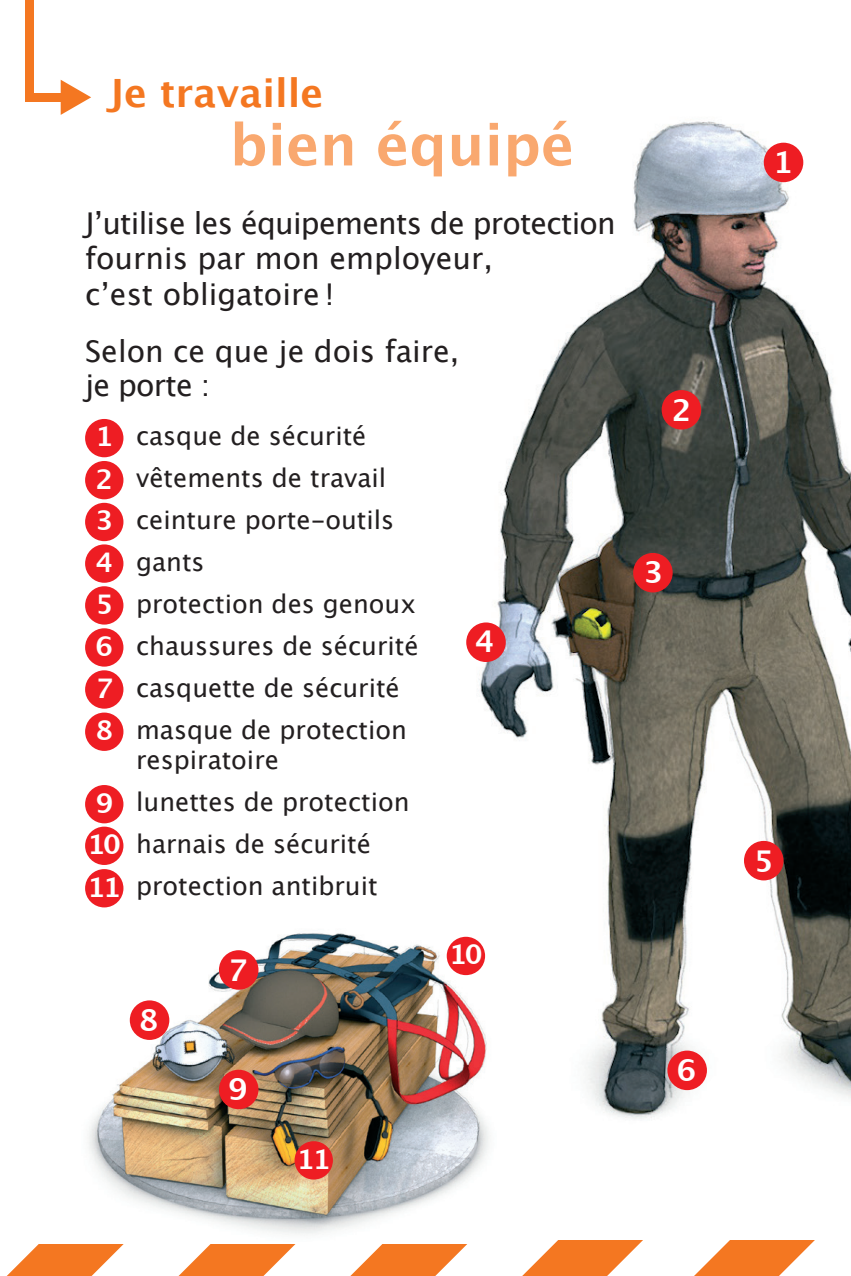
<style>
.page{position:relative;width:851px;height:1276px;background:#fff}
.page>*{position:absolute;margin:0;border:0;box-sizing:border-box;transform-origin:0 0}
.t1{font:700 57px "Lucida Grande";color:#f9a86f}
.t2{font:700 39px "Lucida Grande";color:#f47721}
.t3{font:30px/35.4px "Lucida Grande";color:#231f20}
.t4{font:700 30px "Lucida Grande";color:#fff}
.t5{font:700 27px/42px "Lucida Grande";letter-spacing:-.075em;color:#fff;text-align:justify}
.t6{font:25.5px/42px "Lucida Grande";color:#231f20}
</style>
<div class="page">
<svg style="left:7px;top:1244px;width:90px;height:32px"></svg>
<svg style="left:97px;top:1244px;width:172px;height:32px"></svg>
<svg style="left:269px;top:1244px;width:172px;height:32px"></svg>
<svg style="left:441px;top:1240px;width:171px;height:36px"></svg>
<svg style="left:612px;top:1240px;width:203px;height:36px"></svg>
<img style="left:439px;top:120px;width:411px;height:999px">
<div style="left:661px;top:390px;width:40px;height:39px;background:#ee1d23;border-radius:50%"></div>
<div style="left:763px;top:143px;width:40px;height:39px;background:#ee1d23;border-radius:50%"></div>
<div style="left:633px;top:553px;width:39px;height:39px;background:#ee1d23;border-radius:50%"></div>
<div style="left:466px;top:622px;width:39px;height:40px;background:#ee1d23;border-radius:50%"></div>
<div style="left:743px;top:841px;width:40px;height:39px;background:#ee1d23;border-radius:50%"></div>
<img style="left:85px;top:889px;width:449px;height:354px">
<div style="left:26px;top:0;width:8px;height:102px;background:#f47721"></div>
<div style="left:26px;top:93px;width:38px;height:9px;background:#f47721"></div>
<svg style="left:61px;top:80px;width:30px;height:35px"></svg>
<img style="left:439px;top:121px;width:131px;height:55px">
<div style="left:219px;top:950px;width:39px;height:39px;background:#ee1d23;border-radius:50%"></div>
<div style="left:219px;top:1069px;width:39px;height:40px;background:#ee1d23;border-radius:50%"></div>
<div style="left:85px;top:419px;width:38px;height:38px;background:#ee1d23;border-radius:50%"></div>
<div style="left:85px;top:461px;width:38px;height:38px;background:#ee1d23;border-radius:50%"></div>
<div style="left:85px;top:503px;width:38px;height:38px;background:#ee1d23;border-radius:50%"></div>
<div style="left:85px;top:544px;width:38px;height:39px;background:#ee1d23;border-radius:50%"></div>
<div style="left:85px;top:586px;width:38px;height:38px;background:#ee1d23;border-radius:50%"></div>
<div style="left:85px;top:628px;width:38px;height:38px;background:#ee1d23;border-radius:50%"></div>
<div style="left:85px;top:670px;width:38px;height:38px;background:#ee1d23;border-radius:50%"></div>
<div style="left:85px;top:712px;width:38px;height:39px;background:#ee1d23;border-radius:50%"></div>
<div style="left:85px;top:785px;width:38px;height:38px;background:#ee1d23;border-radius:50%"></div>
<div style="left:85px;top:826px;width:38px;height:39px;background:#ee1d23;border-radius:50%"></div>
<div style="left:85px;top:869px;width:38px;height:38px;background:#ee1d23;border-radius:50%"></div>
<div style="left:667px;top:1050px;width:39px;height:40px;background:#ee1d23;border-radius:50%"></div>
<div style="left:130px;top:1000px;width:39px;height:40px;background:#ee1d23;border-radius:50%"></div>
<div style="left:294px;top:1141px;width:39px;height:38px;background:#ee1d23;border-radius:50%"></div>
<div style="left:446px;top:936px;width:39px;height:39px;background:#ee1d23;border-radius:50%"></div>
<h2 class="t2" style="left:108px;top:61px;width:217px">Je travaille</h2>
<h1 class="t1" style="left:230px;top:99px;width:346px">bien équipé</h1>
<p class="t3" style="left:85px;top:206px;width:532px">Jʼutilise les équipements de protection fournis par mon employeur,<br>cʼest obligatoire !</p>
<p class="t3" style="left:85px;top:334px;width:376px;line-height:34.5px">Selon ce que je dois faire, je porte :</p>
<p class="t5" style="left:95px;top:416px;width:19px">1<br>2<br>3<br>4<br>5<br>6<br>7<br>8</p>
<p class="t5" style="left:87px;top:781px;width:35px;text-align:left">9<br>10<br>11</p>
<p class="t6" style="left:136px;top:415px;width:284px">casque de sécurité vêtements de travail ceinture porte-outils gants<br>protection des genoux chaussures de sécurité casquette de sécurité masque de protection</p>
<p class="t6" style="left:136px;top:739px;width:275px">respiratoire<br>lunettes de protection harnais de sécurité protection antibruit</p>
<p class="t4" style="left:139px;top:996px;width:21px">8</p>
<p class="t4" style="left:228px;top:946px;width:21px">7</p>
<p class="t4" style="left:228px;top:1065px;width:21px">9</p>
<p class="t5" style="left:297px;top:1138px;width:35px">11</p>
<p class="t4" style="left:474px;top:617px;width:21px">4</p>
<p class="t5" style="left:449px;top:933px;width:35px">10</p>
<p class="t4" style="left:671px;top:386px;width:21px">2</p>
<p class="t4" style="left:643px;top:548px;width:21px">3</p>
<p class="t4" style="left:676px;top:1046px;width:21px">6</p>
<p class="t4" style="left:773px;top:137px;width:21px">1</p>
<p class="t4" style="left:753px;top:836px;width:21px">5</p>
</div>
